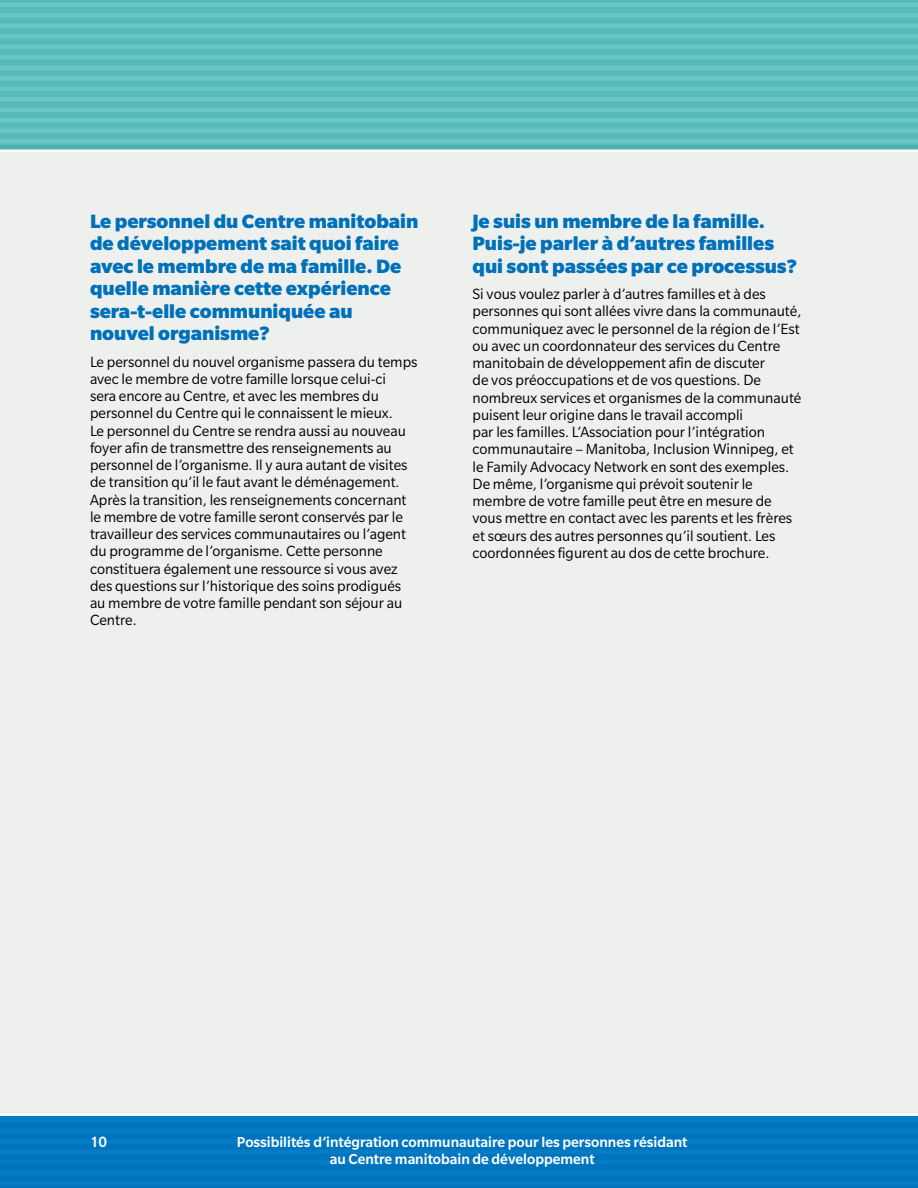
<style>
.page{position:relative;width:918px;height:1188px;background:#fff}
.page>*{position:absolute;margin:0;border:0;box-sizing:border-box;transform-origin:0 0}
.t1{font:900 21px/22.5px "Slate Std";color:#0071b9}
.Body_Copy{font:16.2px/17.2px "Slate Std";color:#000}
.t2{font:500 16.2px "Slate Std";color:#fff}
.t3{font:500 15.75px/17.2px "Slate Std";color:#fff;text-align:center}
</style>
<div class="page">
<div style="left:0;top:0;width:918px;height:150px;background:#68c8c6"></div>
<div style="left:0;top:144px;width:918px;height:6px;background:#4db1ae"></div>
<div style="left:0;top:133px;width:918px;height:6px;background:#58bbb9"></div>
<div style="left:0;top:123px;width:918px;height:6px;background:#58bbb9"></div>
<div style="left:0;top:112px;width:918px;height:6px;background:#58bbb9"></div>
<div style="left:0;top:102px;width:918px;height:6px;background:#58bbb9"></div>
<div style="left:0;top:91px;width:918px;height:6px;background:#58bbb9"></div>
<div style="left:0;top:81px;width:918px;height:6px;background:#58bbb9"></div>
<div style="left:0;top:70px;width:918px;height:6px;background:#58bbb9"></div>
<div style="left:0;top:60px;width:918px;height:6px;background:#58bbb9"></div>
<div style="left:0;top:49px;width:918px;height:6px;background:#58bbb9"></div>
<div style="left:0;top:39px;width:918px;height:6px;background:#58bbb9"></div>
<div style="left:0;top:28px;width:918px;height:6px;background:#58bbb9"></div>
<div style="left:0;top:18px;width:918px;height:6px;background:#58bbb9"></div>
<div style="left:0;top:7px;width:918px;height:6px;background:#58bbb9"></div>
<hr style="left:0;top:0;width:918px;height:3px;background:#c6e7e6">
<div style="left:0;top:1116px;width:918px;height:72px;background:#007dc5"></div>
<div style="left:0;top:1123px;width:918px;height:6px;background:#0072be"></div>
<div style="left:0;top:1133px;width:918px;height:6px;background:#0072be"></div>
<div style="left:0;top:1144px;width:918px;height:6px;background:#0072be"></div>
<div style="left:0;top:1154px;width:918px;height:6px;background:#0072be"></div>
<div style="left:0;top:1165px;width:918px;height:6px;background:#0072be"></div>
<div style="left:0;top:1175px;width:918px;height:6px;background:#0072be"></div>
<hr style="left:0;top:1186px;width:918px;height:2px;background:#a1c3e7">
<div style="left:0;top:151px;width:918px;height:965px;background:#eef0ee"></div>
<hr style="left:0;top:150px;width:918px;height:2px;background:#fff">
<hr style="left:0;top:1114px;width:918px;height:2px;background:#fff">
<h3 class="t1" style="left:90px;top:210px;width:330px">Le personnel du Centre manitobain de développement sait quoi faire avec le membre de ma famille. De quelle manière cette expérience sera-t-elle communiquée au nouvel organisme?</h3>
<p class="Body_Copy" style="left:90px;top:353px;width:329px">Le personnel du nouvel organisme passera du temps avec le membre de votre famille lorsque celui-ci<br>sera encore au Centre, et avec les membres du personnel du Centre qui le connaissent le mieux.<br>Le personnel du Centre se rendra aussi au nouveau foyer afin de transmettre des renseignements au personnel de l’organisme. Il y aura autant de visites de transition qu’il le faut avant le déménagement.<br>Après la transition, les renseignements concernant le membre de votre famille seront conservés par le travailleur des services communautaires ou l’agent du programme de l’organisme. Cette personne constituera également une ressource si vous avez des questions sur l’historique des soins prodigués au membre de votre famille pendant son séjour au Centre.</p>
<h3 class="t1" style="left:472px;top:210px;width:326px">Je suis un membre de la famille.<br>Puis-je parler à d’autres familles qui sont passées par ce processus?</h3>
<p class="Body_Copy" style="left:472px;top:285px;width:330px">Si vous voulez parler à d’autres familles et à des personnes qui sont allées vivre dans la communauté, communiquez avec le personnel de la région de l’Est ou avec un coordonnateur des services du Centre manitobain de développement afin de discuter<br>de vos préoccupations et de vos questions. De nombreux services et organismes de la communauté puisent leur origine dans le travail accompli<br>par les familles. L’Association pour l’intégration communautaire – Manitoba, Inclusion Winnipeg, et le Family Advocacy Network en sont des exemples.<br>De même, l’organisme qui prévoit soutenir le membre de votre famille peut être en mesure de vous mettre en contact avec les parents et les frères et sœurs des autres personnes qu’il soutient. Les coordonnées figurent au dos de cette brochure.</p>
<p class="t2" style="left:90px;top:1133px;width:19px">10</p>
<p class="t3" style="left:237px;top:1133px;width:452px">Possibilités d’intégration communautaire pour les personnes résidant au Centre manitobain de développement</p>
</div>
